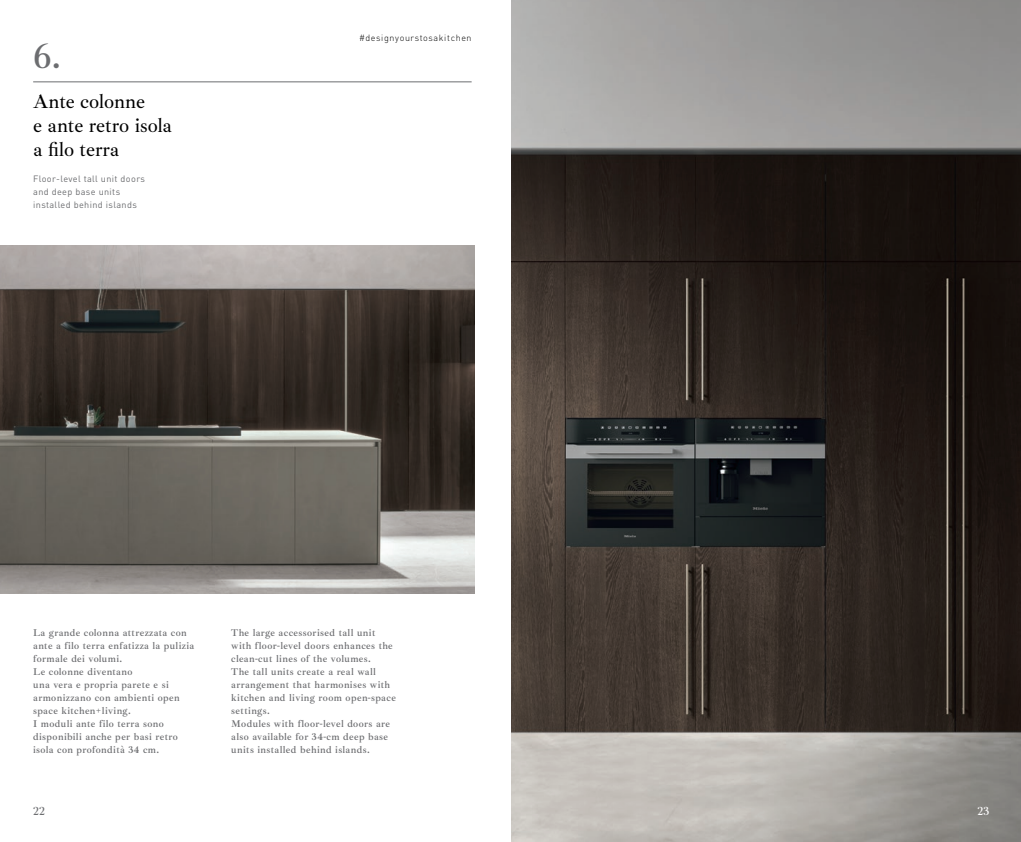
<style>
.page{position:relative;width:1021px;height:842px;background:#fff}
.page>*{position:absolute;margin:0;border:0;box-sizing:border-box;transform-origin:0 0}
.t1{font:500 36px "Ibarra Real Nova";color:#6c6d70}
.t2{font:500 20px/24px "Ibarra Real Nova";color:#000}
.t3{font:500 12px "Ibarra Real Nova";color:#fff}
.t4{font:500 12px "Ibarra Real Nova";color:#6c6d70}
.t5{font:600 10px/13px "Ibarra Real Nova";letter-spacing:.04em;color:#6c6d70}
.t6{font:9.1px/13px "DIN";letter-spacing:.04em;color:#6c6d70}
.t7{font:300 9px "DIN";letter-spacing:.07em;color:#000}
</style>
<div class="page">
<img style="left:511px;top:0;width:509px;height:842px">
<img style="left:0;top:245px;width:474px;height:349px">
<hr style="left:33px;top:82px;width:438px;height:1px;background:#6c6d70">
<h1 class="t1" style="left:33px;top:36px;width:30px">6.</h1>
<h2 class="t2" style="left:33px;top:90px;width:140px">Ante colonne<br>e ante retro isola a lo terra</h2>
<p class="t6" style="left:33px;top:172px;width:113px">Floor-level tall unit doors and deep base units installed behind islands</p>
<p class="t7" style="left:359px;top:32px;width:114px">#designyourstosakitchen</p>
<p class="t5" style="left:33px;top:626px;width:162px">La grande colonna attrezzata con ante a filo terra enfatizza la pulizia formale dei volumi.<br>Le colonne diventano<br>una vera e propria parete e si armonizzano con ambienti open space kitchen+living.<br>I moduli ante filo terra sono disponibili anche per basi retro isola con profondità 34 cm.</p>
<p class="t5" style="left:231px;top:626px;width:166px">The large accessorised tall unit with floor-level doors enhances the clean-cut lines of the volumes.<br>The tall units create a real wall arrangement that harmonises with kitchen and living room open-space settings.<br>Modules with floor-level doors are also available for 34-cm deep base units installed behind islands.</p>
<p class="t4" style="left:33px;top:804px;width:13px">22</p>
<p class="t3" style="left:977px;top:804px;width:14px">23</p>
</div>
